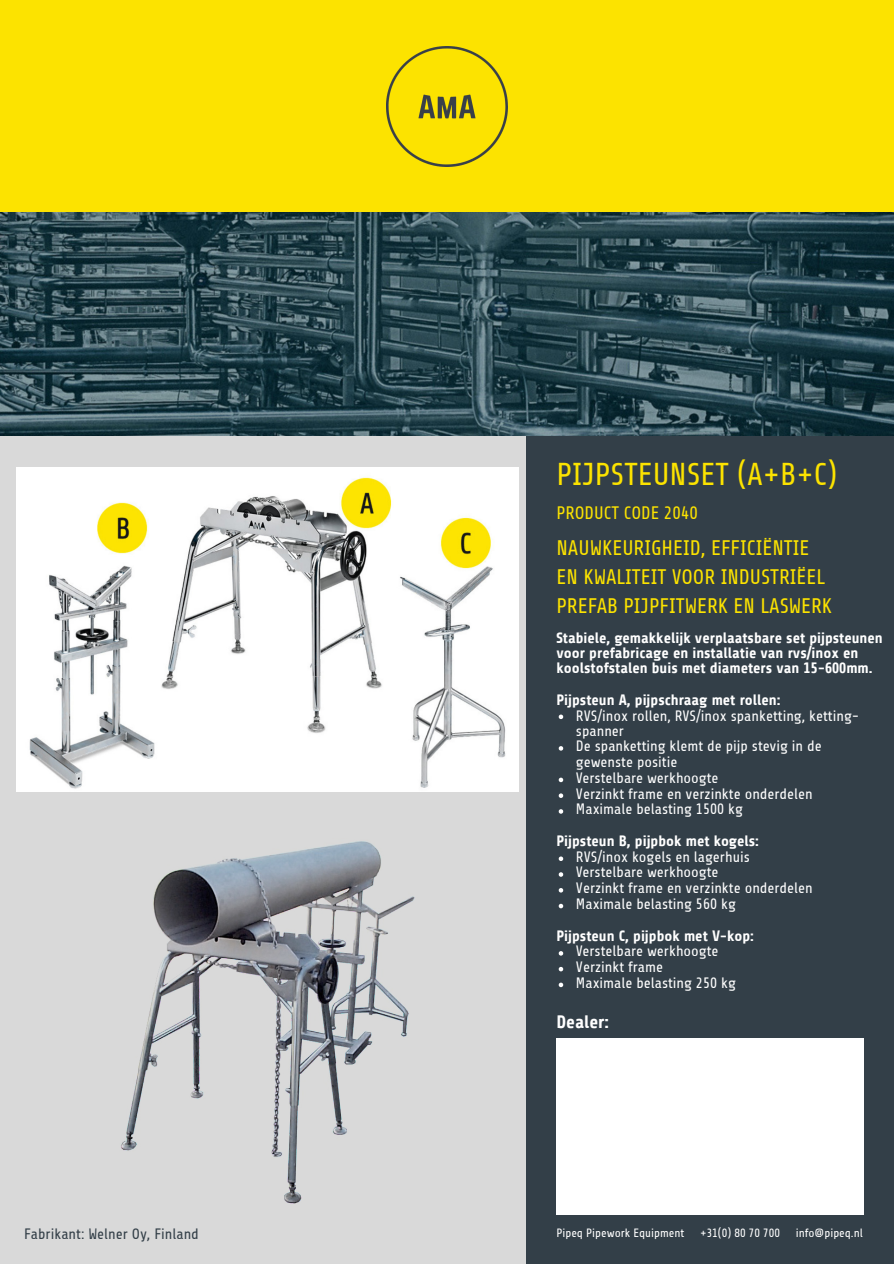
<style>
.page{position:relative;width:894px;height:1264px;background:#fff}
.page>*{position:absolute;margin:0;border:0;box-sizing:border-box;transform-origin:0 0}
.t1{font:31.5px "Share";color:#fce300}
.t2{font:21px/29.2px "Share";color:#fce300}
.t3{font:18px "Share";color:#fce300}
.t4{font:700 18px "Share";color:#fff}
.t5{font:15px/15.6px "Share";color:#fff}
.t6{font:700 15px/15.5px "Share";color:#fff}
.t7{font:15px "Share";color:#333f48}
.t8{font:12px "Share";color:#fff}
</style>
<div class="page">
<div style="left:0;top:0;width:893px;height:1264px;background:#d9d9d9"></div>
<div style="left:526px;top:434px;width:367px;height:830px;background:#333f48"></div>
<svg style="left:558px;top:714px;width:5px;height:5px"></svg>
<svg style="left:558px;top:746px;width:5px;height:4px"></svg>
<svg style="left:558px;top:777px;width:5px;height:5px"></svg>
<svg style="left:558px;top:793px;width:5px;height:5px"></svg>
<svg style="left:558px;top:809px;width:5px;height:4px"></svg>
<svg style="left:558px;top:856px;width:5px;height:5px"></svg>
<svg style="left:558px;top:872px;width:5px;height:5px"></svg>
<svg style="left:558px;top:888px;width:5px;height:4px"></svg>
<svg style="left:558px;top:904px;width:5px;height:4px"></svg>
<svg style="left:558px;top:951px;width:5px;height:4px"></svg>
<svg style="left:558px;top:967px;width:5px;height:4px"></svg>
<svg style="left:558px;top:982px;width:5px;height:5px"></svg>
<div style="left:0;top:0;width:893px;height:213px;background:#fce300"></div>
<img style="left:387px;top:46px;width:120px;height:121px">
<div style="left:556px;top:1038px;width:307px;height:176px;background:#fff"></div>
<img style="left:0;top:213px;width:893px;height:222px">
<img style="left:16px;top:468px;width:502px;height:323px">
<img style="left:54px;top:751px;width:426px;height:453px">
<h1 class="t1" style="left:556px;top:457px;width:282px">PIJPSTEUNSET (A+B+C)</h1>
<p class="t3" style="left:556px;top:503px;width:143px">PRODUCT CODE 2040</p>
<h2 class="t2" style="left:556px;top:533px;width:277px">NAUWKEURIGHEID, EFFICIËNTIE<br>EN KWALITEIT VOOR INDUSTRIËEL<br>PREFAB PIJPFITWERK EN LASWERK</h2>
<p class="t6" style="left:556px;top:630px;width:328px">Stabiele, gemakkelijk verplaatsbare set pijpsteunen voor prefabricage en installatie van rvs/inox en koolstofstalen buis met diameters van 15-600mm.</p>
<p class="t6" style="left:556px;top:692px;width:225px">Pijpsteun A, pijpschraag met rollen:</p>
<p class="t5" style="left:576px;top:708px;width:285px">RVS/inox rollen, RVS/inox spanketting, ketting&shy;spanner<br>De spanketting klemt de pijp stevig in de gewenste positie<br>Verstelbare werkhoogte<br>Verzinkt frame en verzinkte onderdelen<br>Maximale belasting 1500 kg</p>
<p class="t6" style="left:556px;top:833px;width:204px">Pijpsteun B, pijpbok met kogels:</p>
<p class="t5" style="left:576px;top:849px;width:238px">RVS/inox kogels en lagerhuis<br>Verstelbare werkhoogte<br>Verzinkt frame en verzinkte onderdelen<br>Maximale belasting 560 kg</p>
<p class="t6" style="left:556px;top:928px;width:199px">Pijpsteun C, pijpbok met V-kop:</p>
<p class="t5" style="left:576px;top:943px;width:161px">Verstelbare werkhoogte<br>Verzinkt frame<br>Maximale belasting 250 kg</p>
<p class="t4" style="left:556px;top:1012px;width:54px">Dealer:</p>
<p class="t7" style="left:24px;top:1226px;width:176px">Fabrikant: Welner Oy, Finland</p>
<p class="t8" style="left:556px;top:1226px;width:129px">Pipeq Pipework Equipment</p>
<p class="t8" style="left:700px;top:1226px;width:82px">+31(0) 80 70 700</p>
<p class="t8" style="left:795px;top:1226px;width:69px">info@pipeq.nl</p>
</div>
